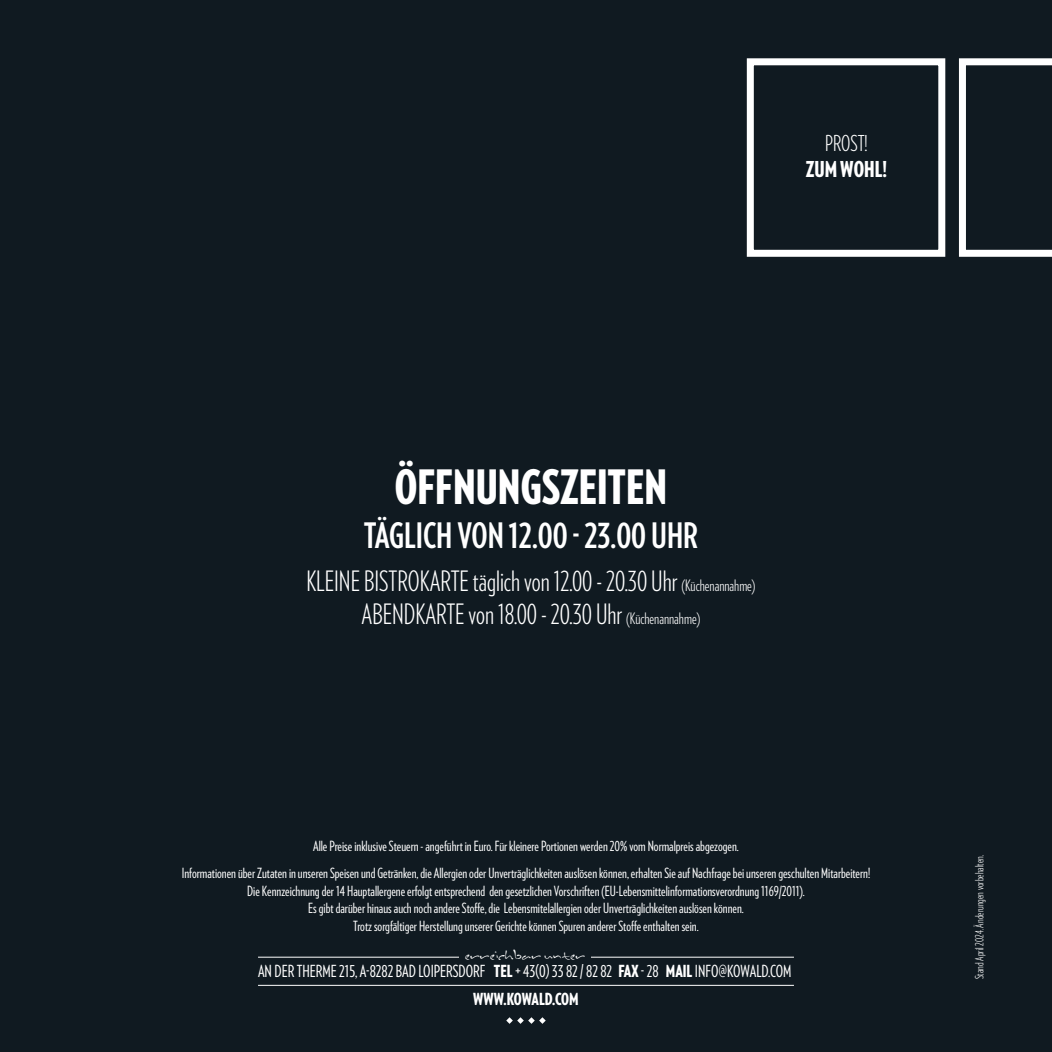
<style>
.page{position:relative;width:1052px;height:1052px;background:#101a21}
.page>*{position:absolute;margin:0;border:0;box-sizing:border-box;transform-origin:0 0}
.Copy-Block{font:900 47.25px "Verlag Compressed";color:#fff}
.Copy-Block-2{font:700 35px "Verlag Compressed";color:#fff}
.Copy-Block-3{font:300 28px/33.2px "Verlag Compressed";color:#fff;text-align:center}
.Copy-Block-4{font:900 21.88px/26.2px "Verlag Compressed";color:#fff;text-align:center}
.Copy-Block-5{font:16.62px "Verlag Compressed";color:#fff}
.Copy-Block-6{font:900 16.62px "Verlag Compressed";color:#fff}
.Copy-Block-7{font:14.88px "Inkburrow";letter-spacing:-.015em;color:#fff}
.Copy-Block-8{font:14px/17.5px "Verlag Compressed";color:#fff;text-align:center}
.Copy-Block-9{font:300 11.38px "Verlag Compressed";color:#fff}
.s1{font-weight:300}
.s2{font-size:15.75px}
.s3{font-weight:900}
</style>
<div class="page">
<svg style="left:506px;top:1017px;width:40px;height:7px"></svg>
<hr style="left:258px;top:956px;width:536px;height:1px;background:#fff">
<hr style="left:258px;top:985px;width:536px;height:1px;background:#fff">
<div style="left:459px;top:945px;width:131px;height:18px;background:#101a21"></div>
<div style="left:747px;top:58px;width:198px;height:199px;border:7px solid #fff"></div>
<svg style="left:959px;top:58px;width:93px;height:199px"></svg>
<p class="Copy-Block-4" style="left:806px;top:129px;width:83px"><span class="s1">PROST!<br></span>ZUM WOHL!</p>
<p class="Copy-Block" style="left:395px;top:452px;width:274px">ÖFFNUNGSZEITEN</p>
<p class="Copy-Block-2" style="left:364px;top:510px;width:336px">TÄGLICH VON 12.00 - 23.00 UHR</p>
<p class="Copy-Block-3" style="left:306px;top:563px;width:451px">KLEINE BISTROKARTE täglich von 12.00 - 20.30 Uhr <span class="s2">(Küchenannahme)<br></span>ABENDKARTE von 18.00 - 20.30 Uhr <span class="s2">(Küchenannahme)</span></p>
<p class="Copy-Block-8" style="left:313px;top:836px;width:427px">Alle Preise inklusive Steuern - angeführt in Euro. Für kleinere Portionen werden 20% vom Normalpreis abgezogen.</p>
<p class="Copy-Block-8" style="left:182px;top:864px;width:690px">Informationen über Zutaten in unseren Speisen und Getränken, die Allergien oder Unverträglichkeiten auslösen können, erhalten Sie auf Nachfrage bei unseren geschulten Mitarbeitern!<br>Die Kennzeichnung der 14 Hauptallergene erfolgt entsprechend den gesetzlichen Vorschriften (EU-Lebensmittelinformationsverordnung 1169/2011).<br>Es gibt darüber hinaus auch noch andere Stoffe, die Lebensmitelallergien oder Unverträglichkeiten auslösen können.<br>Trotz sorgfältiger Herstellung unserer Gerichte können Spuren anderer Stoffe enthalten sein.</p>
<p class="Copy-Block-7" style="left:465px;top:948px;width:122px">erreichbar unter</p>
<p class="Copy-Block-5" style="left:494px;top:960px;width:299px"><span class="s3">TEL</span> + 43(0) 33 82 / 82 82 <span class="s3">FAX</span> - 28 <span class="s3">MAIL</span> INFO@KOWALD.COM</p>
<p class="Copy-Block-6" style="left:473px;top:986px;width:107px">WWW.KOWALD.COM</p>
<p class="Copy-Block-5" style="left:258px;top:960px;width:229px">AN DER THERME 215, A-8282 BAD LOIPERSDORF</p>
<p class="Copy-Block-9" style="left:972px;top:979px;width:126px;rotate:-90deg">Stand April 2024. Änderungen vorbehalten.</p>
</div>
